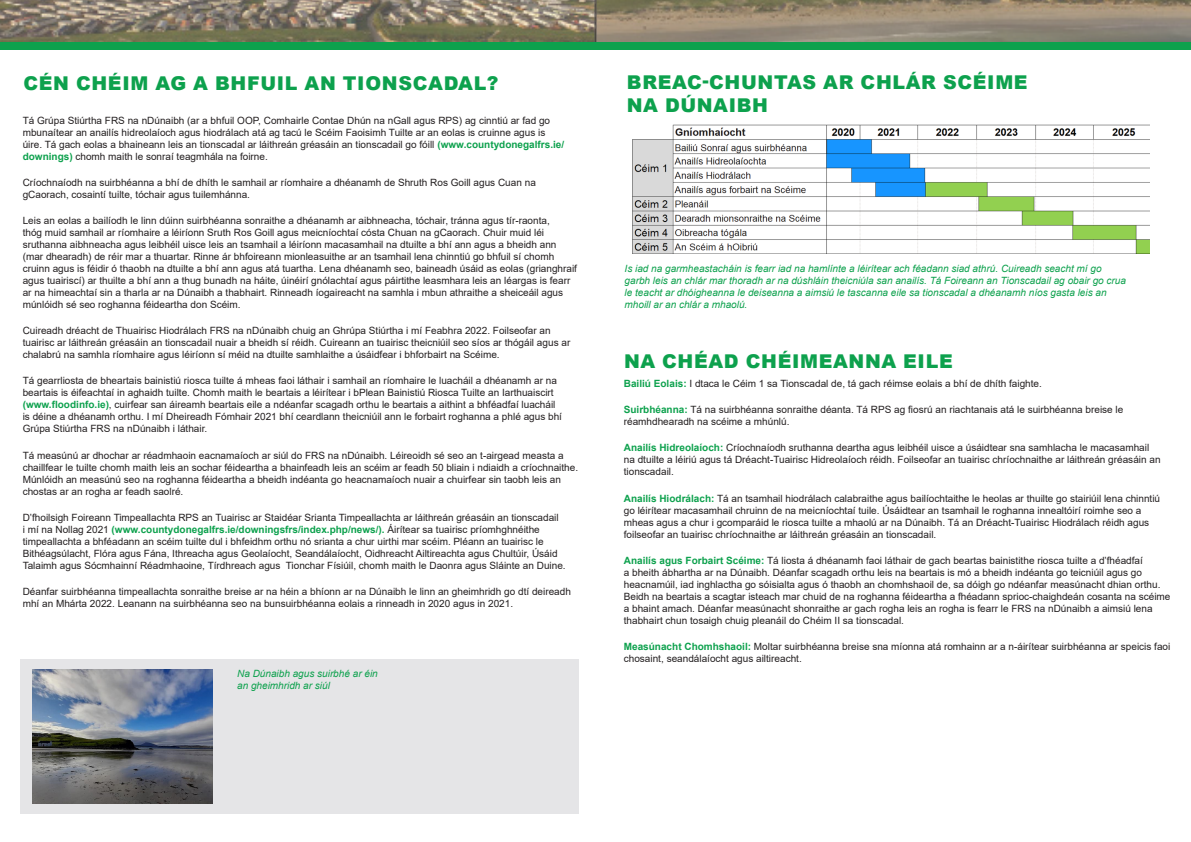
<style>
.page{position:relative;width:1191px;height:842px;background:#fff}
.page>*{position:absolute;margin:0;border:0;box-sizing:border-box;transform-origin:0 0}
.t1{font:900 19px "Arial";letter-spacing:.035em;color:#0da14d}
._2017_Main_Body{font:10px/12px "Arial";color:#231f20}
._2017_Main_Body-2{font:italic 10px/12px "Arial";color:#0da14d}
.s1{font-weight:700;color:#0da14d}
</style>
<div class="page">
<svg style="left:0;top:0;width:1191px;height:43px;background:#8a836e"></svg>
<div style="left:0;top:43px;width:1191px;height:7px;background:#0da14d"></div>
<div style="left:20px;top:659px;width:558px;height:154px;background:#e5e5e7"></div>
<img style="left:33px;top:670px;width:179px;height:134px">
<img style="left:632px;top:124px;width:517px;height:129px">
<p class="t1" style="left:23px;top:70px;width:476px">CÉN CHÉIM AG A BHFUIL AN TIONSCADAL?</p>
<p class="_2017_Main_Body" style="left:23px;top:114px;width:543px">Tá Grúpa Stiúrtha FRS na nDúnaibh (ar a bhfuil OOP, Comhairle Contae Dhún na nGall agus RPS) ag cinntiú ar fad go mbunaítear an anailís hidreolaíoch agus hiodrálach atá ag tacú le Scéim Faoisimh Tuilte ar an eolas is cruinne agus is úire. Tá gach eolas a bhaineann leis an tionscadal ar láithreán gréasáin an tionscadail go fóill <span class="s1">(www.countydonegalfrs.ie/ downings)</span> chomh maith le sonraí teagmhála na foirne.</p>
<p class="_2017_Main_Body" style="left:23px;top:176px;width:515px">Críochnaíodh na suirbhéanna a bhí de dhíth le samhail ar ríomhaire a dhéanamh de Shruth Ros Goill agus Cuan na gCaorach, cosaintí tuilte, tóchair agus tuilemhánna.</p>
<p class="_2017_Main_Body" style="left:23px;top:214px;width:556px">Leis an eolas a bailíodh le linn dúinn suirbhéanna sonraithe a dhéanamh ar aibhneacha, tóchair, tránna agus tír-raonta,<br>thóg muid samhail ar ríomhaire a léiríonn Sruth Ros Goill agus meicníochtaí cósta Chuan na gCaorach. Chuir muid léi sruthanna aibhneacha agus leibhéil uisce leis an tsamhail a léiríonn macasamhail na dtuilte a bhí ann agus a bheidh ann (mar dhearadh) de réir mar a thuartar. Rinne ár bhfoireann mionleasuithe ar an tsamhail lena chinntiú go bhfuil sí chomh cruinn agus is féidir ó thaobh na dtuilte a bhí ann agus atá tuartha. Lena dhéanamh seo, baineadh úsáid as eolas (grianghraif agus tuairiscí) ar thuilte a bhí ann a thug bunadh na háite, úinéirí gnólachtaí agus páirtithe leasmhara leis an léargas is fearr ar na himeachtaí sin a tharla ar na Dúnaibh a thabhairt. Rinneadh íogaireacht na samhla i mbun athraithe a sheiceáil agus múnlóidh sé seo roghanna féideartha don Scéim.</p>
<p class="_2017_Main_Body" style="left:23px;top:325px;width:549px">Cuireadh dréacht de Thuairisc Hiodrálach FRS na nDúnaibh chuig an Ghrúpa Stiúrtha i mí Feabhra 2022. Foilseofar an tuairisc ar láithreán gréasáin an tionscadail nuair a bheidh sí réidh. Cuireann an tuairisc theicniúil seo síos ar thógáil agus ar chalabrú na samhla ríomhaire agus léiríonn sí méid na dtuilte samhlaithe a úsáidfear i bhforbairt na Scéime.</p>
<p class="_2017_Main_Body" style="left:23px;top:375px;width:541px">Tá gearrliosta de bheartais bainistiú riosca tuilte á mheas faoi láthair i samhail an ríomhaire le luacháil a dhéanamh ar na beartais is éifeachtaí in aghaidh tuilte. Chomh maith le beartais a léirítear i bPlean Bainistiú Riosca Tuilte an Iarthuaiscirt <span class="s1">(www.floodinfo.ie)</span>, cuirfear san áireamh beartais eile a ndéanfar scagadh orthu le beartais a aithint a bhféadfaí luacháil is déine a dhéanamh orthu. I mí Dheireadh Fómhair 2021 bhí ceardlann theicniúil ann le forbairt roghanna a phlé agus bhí Grúpa Stiúrtha FRS na nDúnaibh i láthair.</p>
<p class="_2017_Main_Body" style="left:23px;top:449px;width:557px">Tá measúnú ar dhochar ar réadmhaoin eacnamaíoch ar siúl do FRS na nDúnaibh. Léireoidh sé seo an t-airgead measta a chaillfear le tuilte chomh maith leis an sochar féideartha a bhainfeadh leis an scéim ar feadh 50 bliain i ndiaidh a críochnaithe.<br>Múnlóidh an measúnú seo na roghanna féideartha a bheidh indéanta go heacnamaíoch nuair a chuirfear sin taobh leis an chostas ar an rogha ar feadh saolré.</p>
<p class="_2017_Main_Body" style="left:23px;top:511px;width:544px">D’fhoilsigh Foireann Timpeallachta RPS an Tuairisc ar Staidéar Srianta Timpeallachta ar láithreán gréasáin an tionscadail<br>i mí na Nollag 2021 <span class="s1">(www.countydonegalfrs.ie/downingsfrs/index.php/news/).</span> Áirítear sa tuairisc príomhghnéithe timpeallachta a bhféadann an scéim tuilte dul i bhfeidhm orthu nó srianta a chur uirthi mar scéim. Pléann an tuairisc le Bithéagsúlacht, Flóra agus Fána, Ithreacha agus Geolaíocht, Seandálaíocht, Oidhreacht Ailtireachta agus Chultúir, Úsáid Talaimh agus Sócmhainní Réadmhaoine, Tírdhreach agus Tionchar Físiúil, chomh maith le Daonra agus Sláinte an Duine.</p>
<p class="_2017_Main_Body" style="left:23px;top:585px;width:550px">Déanfar suirbhéanna timpeallachta sonraithe breise ar na héin a bhíonn ar na Dúnaibh le linn an gheimhridh go dtí deireadh mhí an Mhárta 2022. Leanann na suirbhéanna seo na bunsuirbhéanna eolais a rinneadh in 2020 agus in 2021.</p>
<p class="_2017_Main_Body-2" style="left:237px;top:668px;width:142px">Na Dúnaibh agus suirbhé ar éin an gheimhridh ar siúl</p>
<p class="t1" style="left:627px;top:68px;width:402px">BREAC-CHUNTAS AR CHLÁR SCÉIME</p>
<p class="t1" style="left:627px;top:91px;width:143px">NA DÚNAIBH</p>
<p class="_2017_Main_Body-2" style="left:624px;top:262px;width:503px">Is iad na garmheastacháin is fearr iad na hamlínte a léirítear ach féadann siad athrú. Cuireadh seacht mí go garbh leis an chlár mar thoradh ar na dúshláin theicniúla san anailís. Tá Foireann an Tionscadail ag obair go crua le teacht ar dhóigheanna le deiseanna a aimsiú le tascanna eile sa tionscadal a dhéanamh níos gasta leis an mhoill ar an chlár a mhaolú.</p>
<p class="t1" style="left:624px;top:348px;width:330px">NA CHÉAD CHÉIMEANNA EILE</p>
<p class="_2017_Main_Body" style="left:624px;top:377px;width:419px"><span class="s1">Bailiú Eolais:</span> I dtaca le Céim 1 sa Tionscadal de, tá gach réimse eolais a bhí de dhíth faighte.</p>
<p class="_2017_Main_Body" style="left:624px;top:404px;width:501px"><span class="s1">Suirbhéanna:</span> Tá na suirbhéanna sonraithe déanta. Tá RPS ag fiosrú an riachtanais atá le suirbhéanna breise le réamhdhearadh na scéime a mhúnlú.</p>
<p class="_2017_Main_Body" style="left:624px;top:442px;width:538px"><span class="s1">Anailís Hidreolaíoch:</span> Críochnaíodh sruthanna deartha agus leibhéil uisce a úsáidtear sna samhlacha le macasamhail na dtuilte a léiriú agus tá Dréacht-Tuairisc Hidreolaíoch réidh. Foilseofar an tuairisc chríochnaithe ar láithreán gréasáin an tionscadail.</p>
<p class="_2017_Main_Body" style="left:624px;top:492px;width:538px"><span class="s1">Anailís Hiodrálach:</span> Tá an tsamhail hiodrálach calabraithe agus bailíochtaithe le heolas ar thuilte go stairiúil lena chinntiú go léirítear macasamhail chruinn de na meicníochtaí tuile. Úsáidtear an tsamhail le roghanna innealtóirí roimhe seo a mheas agus a chur i gcomparáid le riosca tuilte a mhaolú ar na Dúnaibh. Tá an Dréacht-Tuairisc Hiodrálach réidh agus foilseofar an tuairisc chríochnaithe ar láithreán gréasáin an tionscadail.</p>
<p class="_2017_Main_Body" style="left:624px;top:554px;width:548px"><span class="s1">Anailís agus Forbairt Scéime:</span> Tá liosta á dhéanamh faoi láthair de gach beartas bainistithe riosca tuilte a d’fhéadfaí<br>a bheith ábhartha ar na Dúnaibh. Déanfar scagadh orthu leis na beartais is mó a bheidh indéanta go teicniúil agus go heacnamúil, iad inghlactha go sóisialta agus ó thaobh an chomhshaoil de, sa dóigh go ndéanfar measúnacht dhian orthu.<br>Beidh na beartais a scagtar isteach mar chuid de na roghanna féideartha a fhéadann sprioc-chaighdeán cosanta na scéime a bhaint amach. Déanfar measúnacht shonraithe ar gach rogha leis an rogha is fearr le FRS na nDúnaibh a aimsiú lena thabhairt chun tosaigh chuig pleanáil do Chéim II sa tionscadal.</p>
<p class="_2017_Main_Body" style="left:624px;top:640px;width:548px"><span class="s1">Measúnacht Chomhshaoil:</span> Moltar suirbhéanna breise sna míonna atá romhainn ar a n-áirítear suirbhéanna ar speicis faoi chosaint, seandálaíocht agus ailtireacht.</p>
</div>
